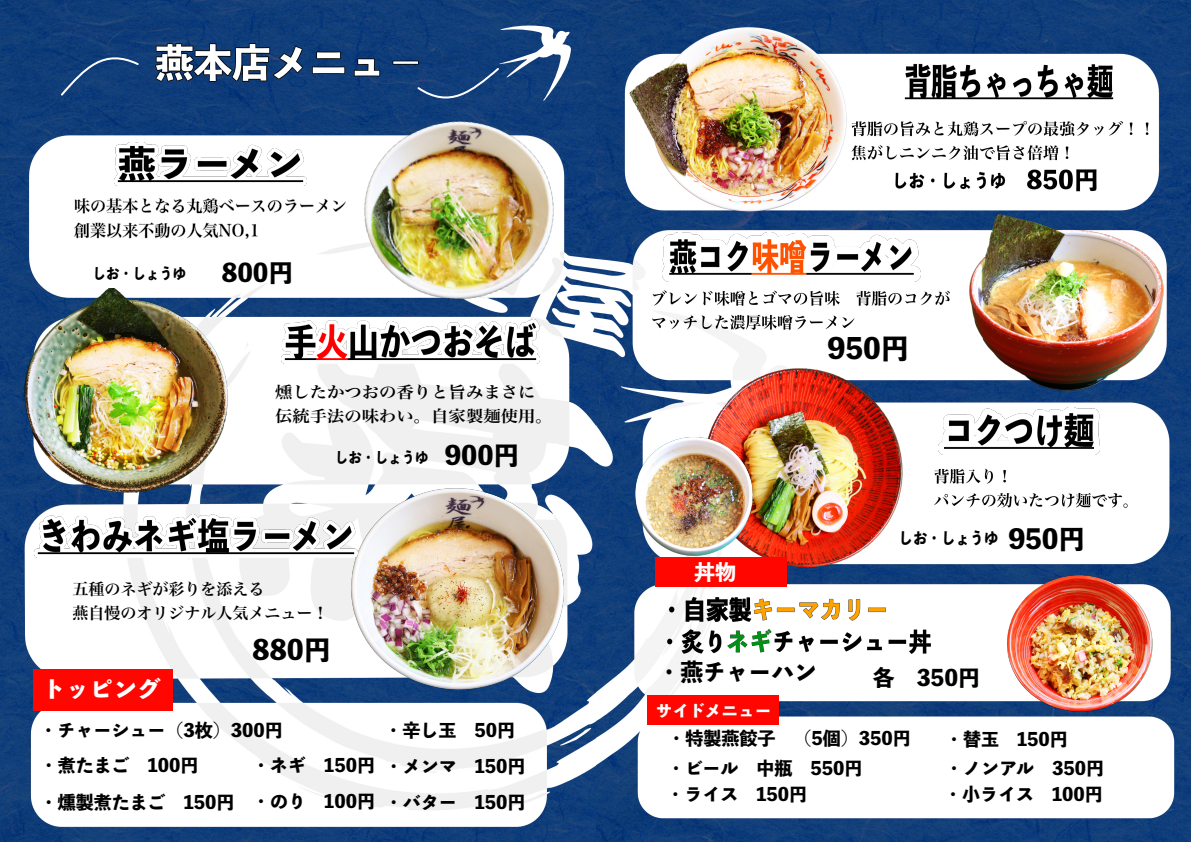
<style>
.page{position:relative;width:1191px;height:842px;background:#fff}
.page>*{position:absolute;margin:0;border:0;box-sizing:border-box;transform-origin:0 0}
.t1{font:800 28.2px "Toppan Bunkyu Midashi Gothic Std N";color:#000}
.t2{font:800 27.1px "Toppan Bunkyu Midashi Gothic Std N";color:#000}
.t3{font:800 26.6px "Toppan Bunkyu Midashi Gothic Std N";color:#000}
.t4{font:800 25.8px "Toppan Bunkyu Midashi Gothic Std N";color:#000}
.t5{font:800 24.8px "Toppan Bunkyu Midashi Gothic Std N";color:#000}
.t6{font:800 24px "Toppan Bunkyu Midashi Gothic Std N";color:#000;scale:.95 1}
.t7{font:800 23.7px "Toppan Bunkyu Midashi Gothic Std N";color:#fff}
.t8{font:800 21.9px "Toppan Bunkyu Midashi Gothic Std N";color:#000}
.t9{font:800 21.1px "Toppan Bunkyu Midashi Gothic Std N";color:#fff}
.t10{font:800 18px/35.8px "Toppan Bunkyu Midashi Gothic Std N";color:#000}
.t11{font:800 16.7px "Toppan Bunkyu Midashi Gothic Std N";color:#fff}
.t12{font:800 16.1px "Toppan Bunkyu Midashi Gothic Std N";color:#000;scale:.88 1}
.t13{font:16px/24px "Hira Min Pro N W6";color:#000;scale:1.08 1}
.t14{font:16px/24px "Hira Min Pro N W6";color:#000}
.t15{font:800 15.1px "Toppan Bunkyu Midashi Gothic Std N";color:#000;scale:.88 1}
</style>
<div class="page">
<img style="left:125px;top:0;width:1066px;height:842px">
<img style="left:802px;top:232px;width:118px;height:50px">
<img style="left:956px;top:408px;width:143px;height:47px">
<img style="left:1007px;top:576px;width:145px;height:135px">
<img style="left:640px;top:313px;width:316px;height:317px">
<div style="left:647px;top:695px;width:131px;height:30px;background:#ff0600"></div>
<img style="left:667px;top:630px;width:263px;height:24px">
<img style="left:670px;top:598px;width:216px;height:23px">
<img style="left:969px;top:215px;width:194px;height:175px">
<img style="left:595px;top:189px;width:207px;height:430px">
<img style="left:0;top:0;width:595px;height:841px">
<img style="left:282px;top:319px;width:257px;height:44px">
<img style="left:74px;top:199px;width:262px;height:40px">
<div style="left:33px;top:669px;width:140px;height:42px;background:#ff0600"></div>
<img style="left:24px;top:289px;width:203px;height:203px">
<img style="left:337px;top:473px;width:241px;height:232px">
<img style="left:336px;top:78px;width:251px;height:261px">
<img style="left:156px;top:43px;width:260px;height:39px">
<img style="left:115px;top:143px;width:191px;height:43px">
<img style="left:35px;top:514px;width:322px;height:44px">
<svg style="left:416px;top:23px;width:155px;height:86px;background:#2a5288"></svg>
<svg style="left:59px;top:48px;width:81px;height:49px;background:#1a457f"></svg>
<p class="t15" style="left:93px;top:266px;width:107px">しお・しょうゆ</p>
<h3 class="t5" style="left:222px;top:260px;width:73px">800円</h3>
<p class="t13" style="left:275px;top:380px;width:259px">燻したかつおの香りと旨みまさに伝統手法の味わい。自家製麺使用。</p>
<p class="t15" style="left:335px;top:450px;width:107px">しお・しょうゆ</p>
<h3 class="t4" style="left:445px;top:443px;width:76px">900円</h3>
<p class="t14" style="left:72px;top:577px;width:258px">五種のネギが彩りを添える<br>燕自慢のオリジナル人気メニュー！</p>
<h3 class="t7" style="left:42px;top:677px;width:120px">トッピング</h3>
<h2 class="t2" style="left:253px;top:637px;width:80px">880円</h2>
<p class="t10" style="left:252px;top:712px;width:124px;text-indent:-213px">・チャーシュー（3枚）300円<br>・ネギ 150円</p>
<p class="t10" style="left:384px;top:712px;width:132px">・辛し玉 50円</p>
<p class="t10" style="left:40px;top:748px;width:160px">・煮たまご 100円</p>
<p class="t10" style="left:40px;top:748px;width:487px;line-height:36.1px;text-align:right">・メンマ 150円<br>・燻製煮たまご 150円 ・のり 100円・バター 150円</p>
<h1 class="t1" style="left:827px;top:334px;width:83px">950円</h1>
<p class="t9" style="left:694px;top:561px;width:44px">丼物</p>
<h3 class="t6" style="left:658px;top:660px;width:169px">・燕チャーハン</h3>
<p class="t11" style="left:656px;top:702px;width:117px">サイドメニュー</p>
<p class="t12" style="left:899px;top:529px;width:115px">しお・しょうゆ</p>
<h3 class="t3" style="left:1008px;top:525px;width:78px">950円</h3>
<p class="t8" style="left:873px;top:667px;width:109px">各 350円</p>
<p class="t10" style="left:667px;top:721px;width:245px">・特製燕餃子 （5個）350円</p>
<p class="t10" style="left:667px;top:750px;width:197px">・ビール 中瓶 550円</p>
<p class="t10" style="left:945px;top:721px;width:124px">・替玉 150円</p>
<p class="t10" style="left:945px;top:751px;width:161px">・ノンアル 350円</p>
<p class="t10" style="left:666px;top:776px;width:142px">・ライス 150円</p>
<p class="t10" style="left:944px;top:776px;width:160px">・小ライス 100円</p>
</div>
